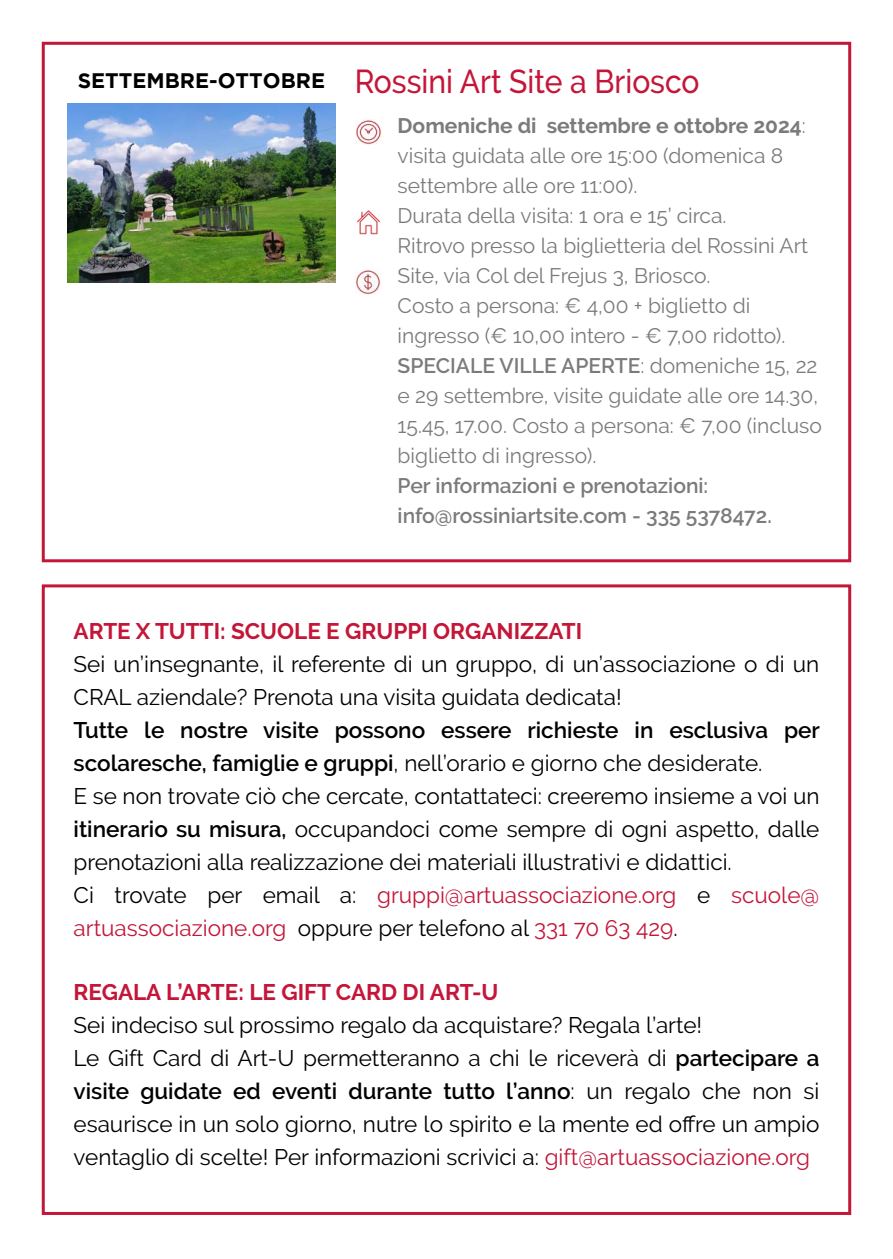
<style>
.page{position:relative;width:893px;height:1259px;background:#fff}
.page>*{position:absolute;margin:0;border:0;box-sizing:border-box;transform-origin:0 0}
.t1{font:500 33px "Raleway";color:#c41639;scale:.91 1}
.t2{font:22.5px/33px "Raleway";color:#000;text-align:justify}
.t3{font:600 22.5px/33px "Raleway";color:#000}
.t4{font:22.5px/33px "Raleway";color:#c41639}
.t5{font:700 22.5px "Raleway";color:#c41639}
.t6{font:21px/30px "Raleway";color:#7c7b7b}
.t7{font:600 21px/30px "Raleway";color:#7c7b7b}
.t8{font:700 21px "Gotham";color:#000}
.s1{font-weight:700}
.s2{font-weight:600}
.s3{font-weight:400}
.s4{color:#000}
.s5{color:#c41639}
</style>
<div class="page">
<div style="left:42px;top:42px;width:809px;height:520px;border:3px solid #c41639"></div>
<img style="left:355px;top:269px;width:26px;height:25px">
<img style="left:356px;top:210px;width:25px;height:25px">
<img style="left:356px;top:119px;width:25px;height:26px">
<img style="left:68px;top:104px;width:268px;height:179px">
<div style="left:42px;top:584px;width:809px;height:631px;border:3px solid #c41639"></div>
<p class="t8" style="left:78px;top:68px;width:249px">SETTEMBRE-OTTOBRE</p>
<p class="t1" style="left:355px;top:62px;width:380px">Rossini Art Site a Briosco</p>
<p class="t6" style="left:398px;top:111px;width:410px"><span class="s1">Domeniche di settembre e ottobre 2024</span>: visita guidata alle ore 15:00 (domenica 8 settembre alle ore 11:00).</p>
<p class="t6" style="left:398px;top:201px;width:330px">Durata della visita: 1 ora e 15’ circa.</p>
<p class="t6" style="left:398px;top:231px;width:412px">Ritrovo presso la biglietteria del Rossini Art<br>Site, via Col del Frejus 3, Briosco.</p>
<p class="t6" style="left:398px;top:291px;width:389px">Costo a persona: € 4,00 + biglietto di ingresso (€ 10,00 intero - € 7,00 ridotto).</p>
<p class="t6" style="left:398px;top:351px;width:426px"><span class="s2">SPECIALE VILLE APERTE</span>: domeniche 15, 22 e 29 settembre, visite guidate alle ore 14.30, 15.45, 17.00. Costo a persona: € 7,00 (incluso biglietto di ingresso).</p>
<p class="t7" style="left:398px;top:471px;width:376px">Per informazioni e prenotazioni: info@rossiniartsite.com - 335 5378472.</p>
<p class="t5" style="left:74px;top:618px;width:510px">ARTE X TUTTI: SCUOLE E GRUPPI ORGANIZZATI</p>
<p class="t2" style="left:74px;top:647px;width:747px">Sei un’insegnante, il referente di un gruppo, di un’associazione o di un<br>CRAL aziendale? Prenota una visita guidata dedicata!</p>
<p class="t3" style="left:74px;top:713px;width:748px">Tutte le nostre visite possono essere richieste in esclusiva per scolaresche, famiglie e gruppi<span class="s3">, nell’orario e giorno che desiderate.</span></p>
<p class="t2" style="left:74px;top:779px;width:747px">E se non trovate ciò che cercate, contattateci: creeremo insieme a voi un <span class="s2">itinerario su misura,</span> occupandoci come sempre di ogni aspetto, dalle prenotazioni alla realizzazione dei materiali illustrativi e didattici.</p>
<p class="t4" style="left:74px;top:878px;width:747px"><span class="s4">Ci trovate per email a:</span> gruppi@artuassociazione.org <span class="s4">e</span> scuole@ artuassociazione.org <span class="s4">oppure per telefono al</span> 331 70 63 429<span class="s4">.</span></p>
<p class="t5" style="left:74px;top:979px;width:426px">REGALA L’ARTE: LE GIFT CARD DI ART-U</p>
<p class="t2" style="left:74px;top:1008px;width:630px">Sei indeciso sul prossimo regalo da acquistare? Regala l’arte!</p>
<p class="t2" style="left:74px;top:1041px;width:747px">Le Gift Card di Art-U permetteranno a chi le riceverà di <span class="s2">partecipare a visite guidate ed eventi durante tutto l’anno</span>: un regalo che non si esaurisce in un solo giorno, nutre lo spirito e la mente ed offre un ampio ventaglio di scelte! Per informazioni scrivici a: <span class="s5">gift@artuassociazione.org</span></p>
</div>
